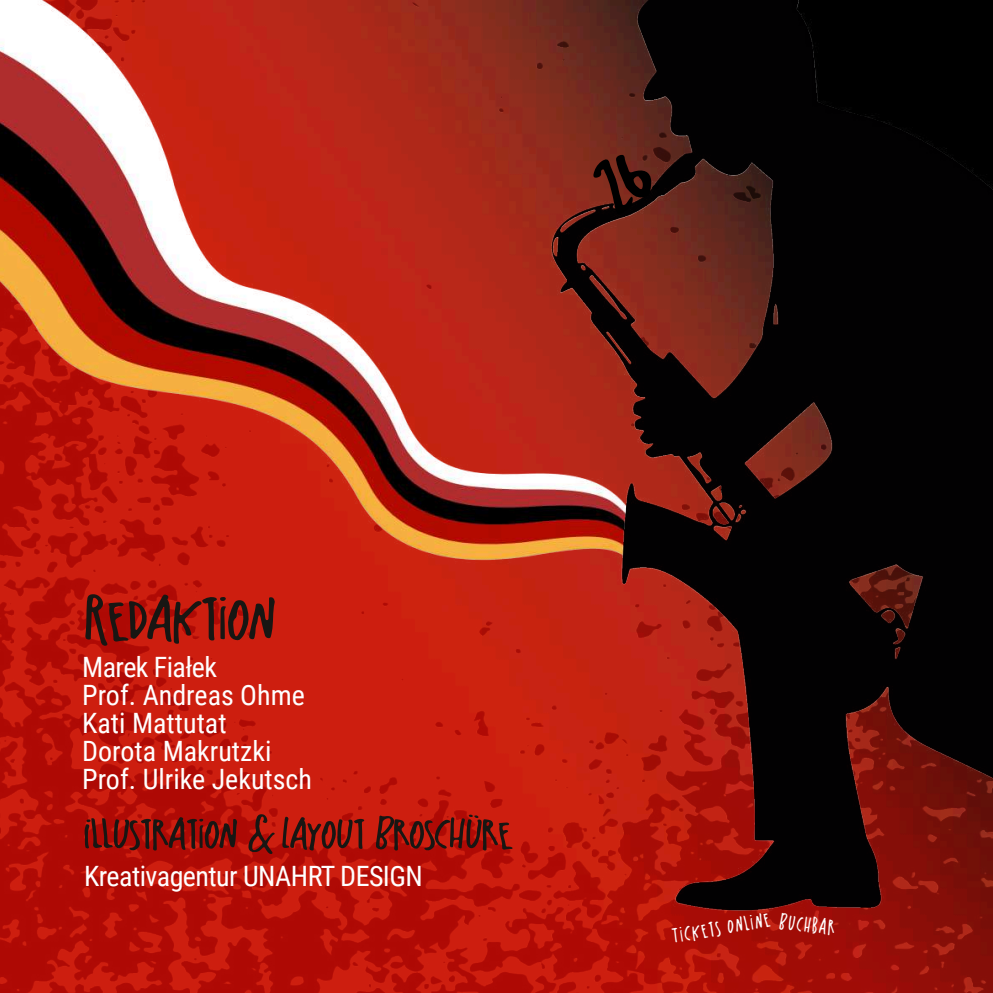
<style>
.page{position:relative;width:993px;height:993px;background:#fff}
.page>*{position:absolute;margin:0;border:0;box-sizing:border-box;transform-origin:0 0}
.t1{font:91.17px "Blessed Appetite Sans";letter-spacing:-.02em;color:#181613;scale:1.21 1}
.t2{font:63px "Blessed Appetite Sans";letter-spacing:-.02em;color:#181613;scale:1.21 1}
.t3{font:31.85px "Blessed Appetite Sans";color:#fff;scale:.92 1}
.t4{font:31.68px "Blessed Appetite Sans";color:#fff;scale:.92 1}
.t5{font:28px/28px "Roboto Condensed";color:#fff}
.t6{font:28px "Roboto Condensed";letter-spacing:-.02em;color:#fff}
</style>
<div class="page">
<img style="left:0;top:568px;width:992px;height:424px">
<img style="left:0;top:0;width:551px;height:568px">
<img style="left:551px;top:0;width:441px;height:910px">
<svg style="left:593px;top:154px;width:66px;height:62px;background:#421811"></svg>
<h1 class="t1" style="left:83px;top:584px;width:161px">Redaktion</h1>
<p class="t5" style="left:82px;top:655px;width:231px">Marek Fiałek<br>Prof. Andreas Ohme<br>Kati Mattutat<br>Dorota Makrutzki<br>Prof. Ulrike Jekutsch</p>
<h2 class="t2" style="left:83px;top:810px;width:356px">Illustration &amp; Layout Broschüre</h2>
<p class="t6" style="left:84px;top:864px;width:340px">Kreativagentur UNAHRT DESIGN</p>
<p class="t3" style="left:670px;top:924px;width:109px;rotate:-10deg">Tickets Online</p>
<p class="t4" style="left:780px;top:910px;width:62px;rotate:6deg">Buchbar</p>
</div>
